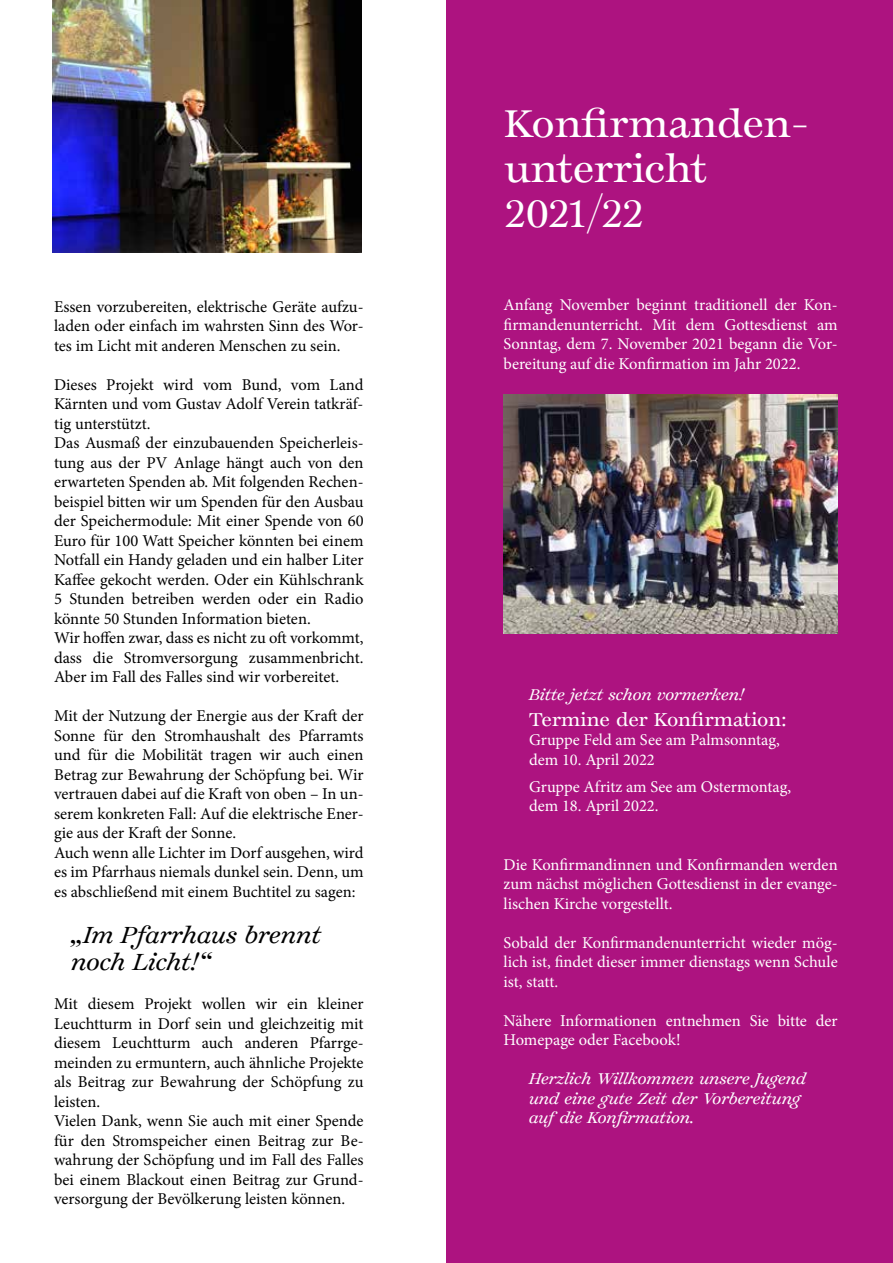
<style>
.page{position:relative;width:893px;height:1263px;background:#fff}
.page>*{position:absolute;margin:0;border:0;box-sizing:border-box;transform-origin:0 0}
.t1{font:37.2px/44.7px "Temeraire";letter-spacing:-.005em;color:#fff}
.t2{font:italic 22.5px/27px "Temeraire";color:#000}
.t3{font:18px "Temeraire";color:#fff}
.t4{font:16.5px/19.5px "Minion Pro";color:#000}
.t5{font:16.5px/19.5px "Minion Pro";color:#fff;text-align:justify}
.t6{font:italic 15px/19.5px "Temeraire";color:#fff}
</style>
<div class="page">
<img style="left:53px;top:0;width:308px;height:253px">
<div style="left:446px;top:0;width:447px;height:1263px;background:#ad1380"></div>
<img style="left:503px;top:394px;width:335px;height:239px">
<p class="t4" style="left:54px;top:297px;width:311px;text-align:justify">Essen vorzubereiten, elektrische Geräte aufzu&shy;laden oder einfach im wahrsten Sinn des Wor&shy;tes im Licht mit anderen Menschen zu sein.</p>
<p class="t4" style="left:54px;top:375px;width:311px">Dieses Projekt wird vom Bund, vom Land Kärnten und vom Gustav Adolf Verein tatkräf&shy;tig unterstützt.<br>Das Ausmaß der einzubauenden Speicherleis&shy;tung aus der PV Anlage hängt auch von den erwarteten Spenden ab. Mit folgenden Rechen&shy;beispiel bitten wir um Spenden für den Ausbau der Speichermodule: Mit einer Spende von 60<br>Euro für 100 Watt Speicher könnten bei einem Notfall ein Handy geladen und ein halber Liter Kaffee gekocht werden. Oder ein Kühlschrank 5 Stunden betreiben werden oder ein Radio könnte 50 Stunden Information bieten.<br>Wir hoffen zwar, dass es nicht zu oft vorkommt, dass die Stromversorgung zusammenbricht.<br>Aber im Fall des Falles sind wir vorbereitet.</p>
<p class="t4" style="left:54px;top:706px;width:311px">Mit der Nutzung der Energie aus der Kraft der Sonne für den Stromhaushalt des Pfarramts und für die Mobilität tragen wir auch einen Betrag zur Bewahrung der Schöpfung bei. Wir vertrauen dabei auf die Kraft von oben – In un&shy;serem konkreten Fall: Auf die elektrische Ener&shy;gie aus der Kraft der Sonne.<br>Auch wenn alle Lichter im Dorf ausgehen, wird es im Pfarrhaus niemals dunkel sein. Denn, um es abschließend mit einem Buchtitel zu sagen:</p>
<h2 class="t2" style="left:71px;top:922px;width:252px">„Im Pfarrhaus brennt noch Licht!“</h2>
<p class="t4" style="left:54px;top:994px;width:311px">Mit diesem Projekt wollen wir ein kleiner Leuchtturm in Dorf sein und gleichzeitig mit diesem Leuchtturm auch anderen Pfarrge&shy;meinden zu ermuntern, auch ähnliche Projekte als Beitrag zur Bewahrung der Schöpfung zu leisten.<br>Vielen Dank, wenn Sie auch mit einer Spende für den Stromspeicher einen Beitrag zur Be&shy;wahrung der Schöpfung und im Fall des Falles bei einem Blackout einen Beitrag zur Grund&shy;versorgung der Bevölkerung leisten können.</p>
<h1 class="t1" style="left:505px;top:102px;width:306px">Konfirmanden&shy;unterricht<br>2021/22</h1>
<p class="t5" style="left:503px;top:295px;width:336px">Anfang November beginnt traditionell der Kon&shy;firmandenunterricht. Mit dem Gottesdienst am Sonntag, dem 7. November 2021 begann die Vor&shy;bereitung auf die Konfirmation im Jahr 2022.</p>
<p class="t6" style="left:529px;top:685px;width:216px">Bitte jetzt schon vormerken!</p>
<p class="t3" style="left:529px;top:707px;width:259px">Termine der Konfirmation:</p>
<p class="t5" style="left:529px;top:730px;width:252px">Gruppe Feld am See am Palmsonntag, dem 10. April 2022</p>
<p class="t5" style="left:529px;top:777px;width:264px">Gruppe Afritz am See am Ostermontag, dem 18. April 2022.</p>
<p class="t5" style="left:504px;top:855px;width:336px">Die Konfirmandinnen und Konfirmanden werden zum nächst möglichen Gottesdienst in der evange&shy;lischen Kirche vorgestellt.</p>
<p class="t5" style="left:504px;top:933px;width:336px">Sobald der Konfirmandenunterricht wieder mög&shy;lich ist, findet dieser immer dienstags wenn Schule ist, statt.</p>
<p class="t5" style="left:504px;top:1011px;width:336px">Nähere Informationen entnehmen Sie bitte der<br>Homepage oder Facebook!</p>
<p class="t6" style="left:529px;top:1069px;width:279px">Herzlich Willkommen unsere Jugend und eine gute Zeit der Vorbereitung auf die Konfirmation.</p>
</div>
